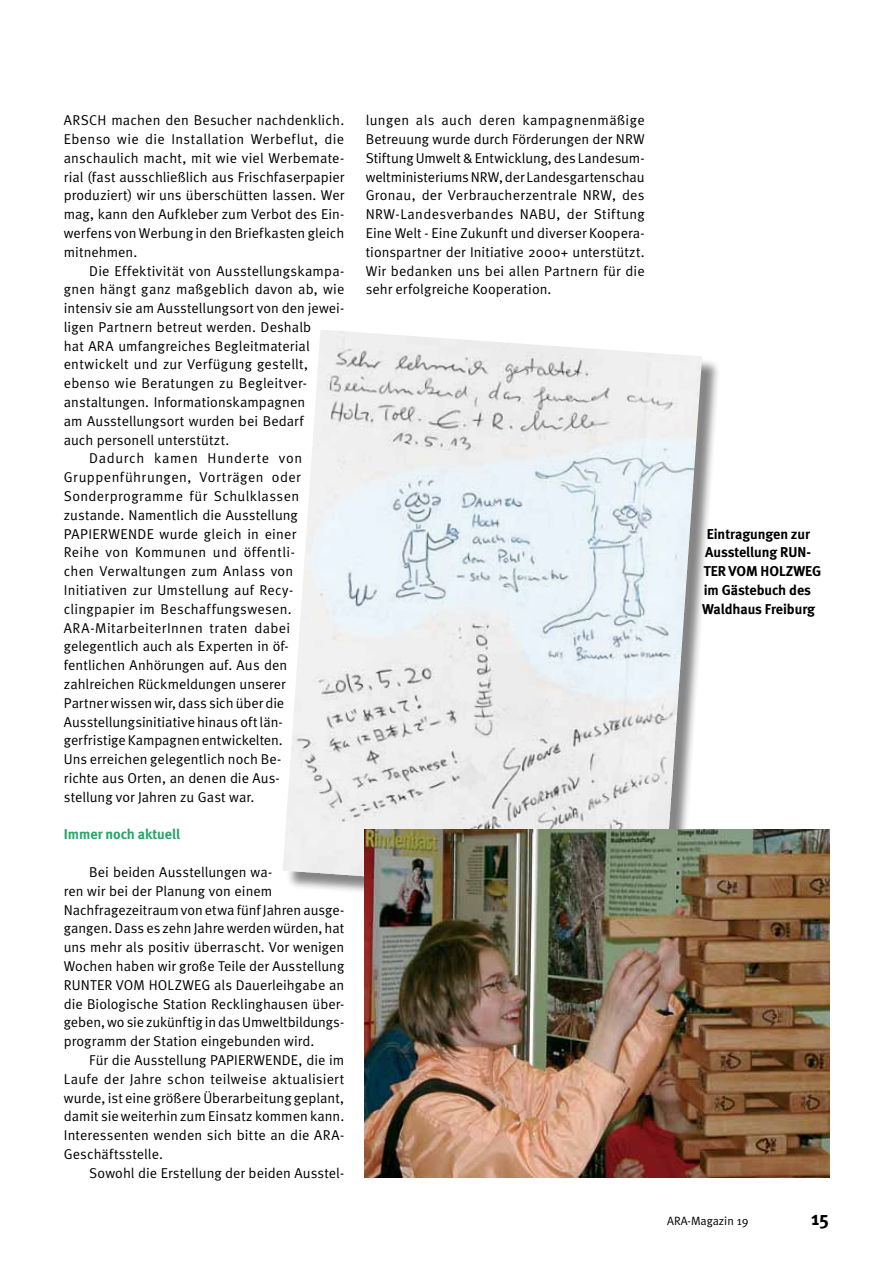
<style>
.page{position:relative;width:893px;height:1263px;background:#fff}
.page>*{position:absolute;margin:0;border:0;box-sizing:border-box;transform-origin:0 0}
.t1{font:700 19.5px "Meta";color:#000}
.t2{font:14.25px/18.8px "Meta Normal";letter-spacing:.01em;color:#000;text-align:justify}
.t3{font:700 14.25px/18.8px "Meta";color:#000}
.t4{font:14.25px "Meta Normal";letter-spacing:.03em;color:#000}
.t5{font:14.25px "Meta Normal";letter-spacing:.035em;color:#000}
.t6{font:14.25px "Meta Normal";letter-spacing:.045em;color:#000}
.t7{font:700 14.25px "Meta";color:#29a567}
.t8{font:12px "Meta Normal";color:#000}
</style>
<div class="page">
<div style="left:285px;top:332px;width:435px;height:584px;background:#000;opacity:.48"></div>
<img style="left:283px;top:330px;width:419px;height:567px">
<img style="left:365px;top:829px;width:464px;height:349px">
<p class="t2" style="left:64px;top:111px;width:282px">ARSCH machen den Besucher nachdenklich.<br>Ebenso wie die Installation Werbeflut, die anschaulich macht, mit wie viel Werbemate&shy;rial (fast ausschließlich aus Frischfaserpapier produziert) wir uns überschütten lassen. Wer mag, kann den Aufkleber zum Verbot des Ein&shy;werfens von Werbung in den Briefkasten gleich mitnehmen.</p>
<p class="t2" style="left:89px;top:261px;width:256px">Die Effektivität von Ausstellungskampa-</p>
<p class="t2" style="left:64px;top:280px;width:282px">gnen hängt ganz maßgeblich davon ab, wie</p>
<p class="t2" style="left:64px;top:299px;width:282px">intensiv sie am Ausstellungsort von den jewei-</p>
<p class="t2" style="left:64px;top:317px;width:249px">ligen Partnern betreut werden. Deshalb</p>
<p class="t2" style="left:64px;top:336px;width:247px">hat ARA umfangreiches Begleitmaterial</p>
<p class="t2" style="left:64px;top:355px;width:246px">entwickelt und zur Verfügung gestellt,</p>
<p class="t2" style="left:64px;top:374px;width:245px">ebenso wie Beratungen zu Begleitver-</p>
<p class="t2" style="left:64px;top:393px;width:243px">anstaltungen. Informationskampagnen</p>
<p class="t2" style="left:64px;top:411px;width:241px">am Ausstellungsort wurden bei Bedarf</p>
<p class="t2" style="left:64px;top:430px;width:167px">auch personell unterstützt.</p>
<p class="t6" style="left:89px;top:450px;width:214px">Dadurch kamen Hunderte von</p>
<p class="t5" style="left:64px;top:469px;width:238px">Gruppenführungen, Vorträgen oder</p>
<p class="t2" style="left:64px;top:487px;width:237px">Sonderprogramme für Schulklassen</p>
<p class="t2" style="left:64px;top:505px;width:235px">zustande. Namentlich die Ausstellung</p>
<p class="t2" style="left:64px;top:524px;width:234px">PAPIERWENDE wurde gleich in einer</p>
<p class="t2" style="left:64px;top:543px;width:233px">Reihe von Kommunen und öffentli-</p>
<p class="t2" style="left:64px;top:562px;width:231px">chen Verwaltungen zum Anlass von</p>
<p class="t2" style="left:64px;top:581px;width:231px">Initiativen zur Umstellung auf Recy-</p>
<p class="t2" style="left:64px;top:599px;width:229px">clingpapier im Beschaffungswesen.</p>
<p class="t4" style="left:64px;top:619px;width:228px">ARA-MitarbeiterInnen traten dabei</p>
<p class="t2" style="left:64px;top:637px;width:226px">gelegentlich auch als Experten in öf-</p>
<p class="t2" style="left:64px;top:656px;width:225px">fentlichen Anhörungen auf. Aus den</p>
<p class="t2" style="left:64px;top:674px;width:223px">zahlreichen Rückmeldungen unserer</p>
<p class="t2" style="left:64px;top:693px;width:222px">Partner wissen wir, dass sich über die</p>
<p class="t2" style="left:64px;top:712px;width:220px">Ausstellungsinitiative hinaus oft län-</p>
<p class="t2" style="left:64px;top:731px;width:220px">gerfristige Kampagnen entwickelten.</p>
<p class="t2" style="left:64px;top:750px;width:219px">Uns erreichen gelegentlich noch Be-</p>
<p class="t2" style="left:64px;top:768px;width:218px">richte aus Orten, an denen die Aus-</p>
<p class="t2" style="left:64px;top:787px;width:192px">stellung vor Jahren zu Gast war.</p>
<p class="t7" style="left:64px;top:826px;width:118px">Immer noch aktuell</p>
<p class="t2" style="left:64px;top:862px;width:282px;text-align:left;text-indent:26px">Bei beiden Ausstellungen wa-<br>ren wir bei der Planung von einem Nachfragezeitraum von etwa fünf Jahren ausge&shy;gangen. Dass es zehn Jahre werden würden, hat uns mehr als positiv überrascht. Vor wenigen Wochen haben wir große Teile der Ausstellung RUNTER VOM HOLZWEG als Dauerleihgabe an die Biologische Station Recklinghausen über&shy;geben, wo sie zukünftig in das Umweltbildungs&shy;programm der Station eingebunden wird.</p>
<p class="t2" style="left:64px;top:1050px;width:282px;text-indent:26px">Für die Ausstellung PAPIERWENDE, die im Laufe der Jahre schon teilweise aktualisiert wurde, ist eine größere Überarbeitung geplant, damit sie weiterhin zum Einsatz kommen kann.<br>Interessenten wenden sich bitte an die ARA-Geschäftsstelle.</p>
<p class="t2" style="left:89px;top:1163px;width:256px">Sowohl die Erstellung der beiden Ausstel-</p>
<p class="t2" style="left:366px;top:111px;width:281px">lungen als auch deren kampagnenmäßige Betreuung wurde durch Förderungen der NRW Stiftung Umwelt &amp; Entwicklung, des Landesum&shy;weltministeriums NRW, der Landesgartenschau Gronau, der Verbraucherzentrale NRW, des NRW-Landesverbandes NABU, der Stiftung Eine Welt - Eine Zukunft und diverser Koopera&shy;tionspartner der Initiative 2000+ unterstützt.<br>Wir bedanken uns bei allen Partnern für die sehr erfolgreiche Kooperation.</p>
<p class="t3" style="left:702px;top:524px;width:120px;text-indent:4px">Eintragungen zur<br>Ausstellung RUN-<br>TER VOM HOLZWEG im Gästebuch des<br>Waldhaus Freiburg</p>
<p class="t8" style="left:667px;top:1213px;width:83px">ARA-Magazin 19</p>
<h1 class="t1" style="left:811px;top:1207px;width:19px">15</h1>
</div>
